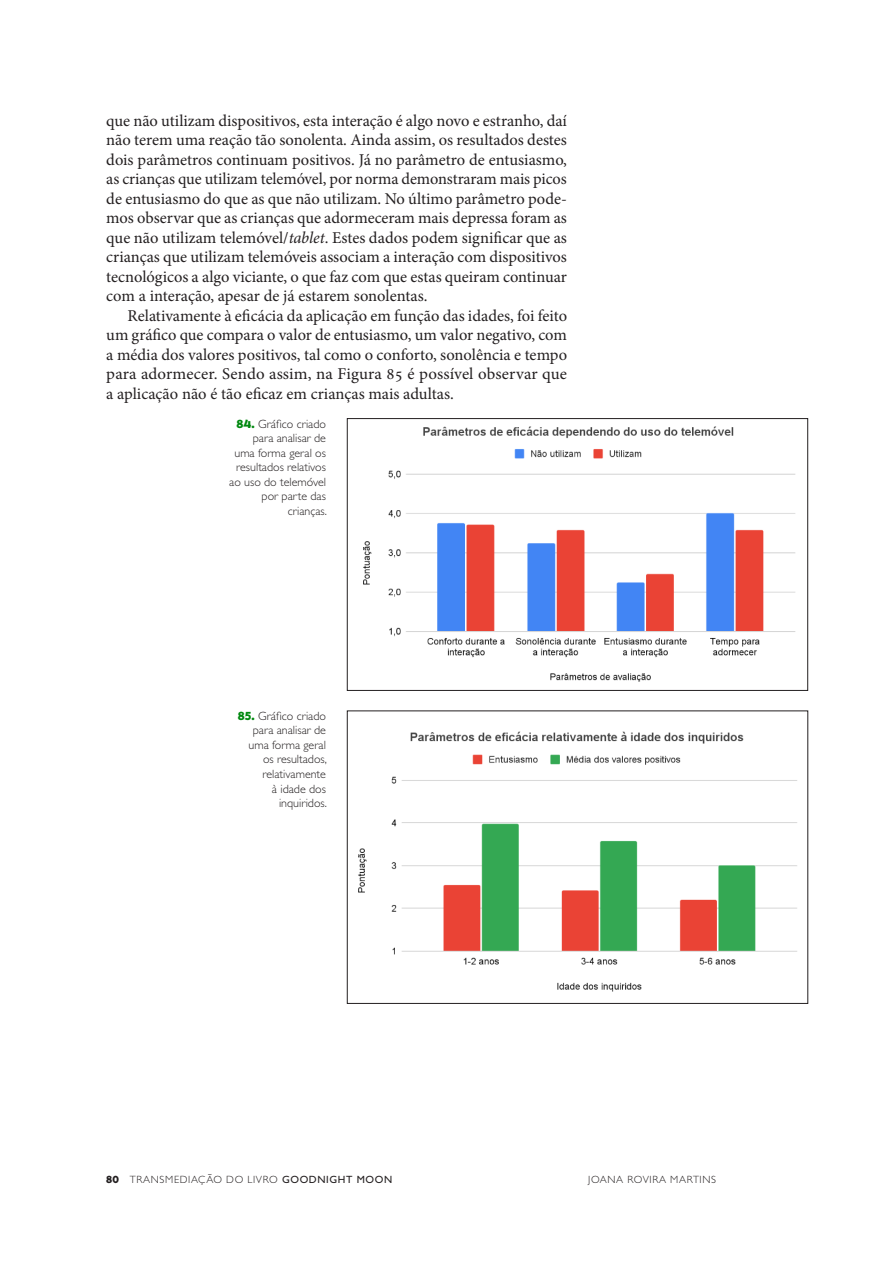
<style>
.page{position:relative;width:893px;height:1263px;background:#fff}
.page>*{position:absolute;margin:0;border:0;box-sizing:border-box;transform-origin:0 0}
.texto_corrido{font:16.5px/19.5px "Minion Pro";color:#231f20;text-align:justify}
.legenda_DRT{font:300 12px/14.5px "Gill Sans Std";color:#231f20;text-align:right}
.t1{font:300 10.5px "Gill Sans Std";letter-spacing:.06em;color:#231f20}
.s1{font-style:italic}
.s2{font-family:"Bernhard Gothic BQ Extra";font-weight:800;color:#00880f}
.s3{font-family:"Bernhard Gothic BQ Extra";font-weight:800}
.s4{font-weight:400}
</style>
<div class="page">
<img style="left:363px;top:426px;width:433px;height:256px">
<div style="left:347px;top:418px;width:461px;height:273px;border:1px solid #231f20"></div>
<img style="left:358px;top:731px;width:439px;height:261px">
<div style="left:347px;top:711px;width:461px;height:293px;border:1px solid #231f20"></div>
<p class="texto_corrido" style="left:106px;top:111px;width:462px">que não utilizam dispositivos, esta interação é algo novo e estranho, daí não terem uma reação tão sonolenta. Ainda assim, os resultados destes dois parâmetros continuam positivos. Já no parâmetro de entusiasmo, as crianças que utilizam telemóvel, por norma demonstraram mais picos de entusiasmo do que as que não utilizam. No último parâmetro pode&shy;mos observar que as crianças que adormeceram mais depressa foram as que não utilizam telemóvel/<span class="s1">tablet</span>. Estes dados podem significar que as crianças que utilizam telemóveis associam a interação com dispositivos tecnológicos a algo viciante, o que faz com que estas queiram continuar com a interação, apesar de já estarem sonolentas.</p>
<p class="texto_corrido" style="left:106px;top:306px;width:462px;text-indent:21px">Relativamente à eficácia da aplicação em função das idades, foi feito um gráfico que compara o valor de entusiasmo, um valor negativo, com a média dos valores positivos, tal como o conforto, sonolência e tempo para adormecer. Sendo assim, na Figura 85 é possível observar que a aplicação não é tão eficaz em crianças mais adultas.</p>
<p class="legenda_DRT" style="left:229px;top:416px;width:99px"><span class="s2">84.</span> Gráfico criado para analisar de<br>uma forma geral os resultados relativos ao uso do telemóvel por parte das crianças.</p>
<p class="legenda_DRT" style="left:238px;top:708px;width:90px"><span class="s2">85.</span> Gráfico criado para analisar de uma forma geral os resultados, relativamente<br>à idade dos inquiridos.</p>
<p class="t1" style="left:106px;top:1173px;width:288px"><span class="s3">80</span> TRANSMEDIAÇÃO DO LIVRO <span class="s4">GOODNIGHT MOON</span></p>
<p class="t1" style="left:588px;top:1174px;width:129px">JOANA ROVIRA MARTINS</p>
</div>
